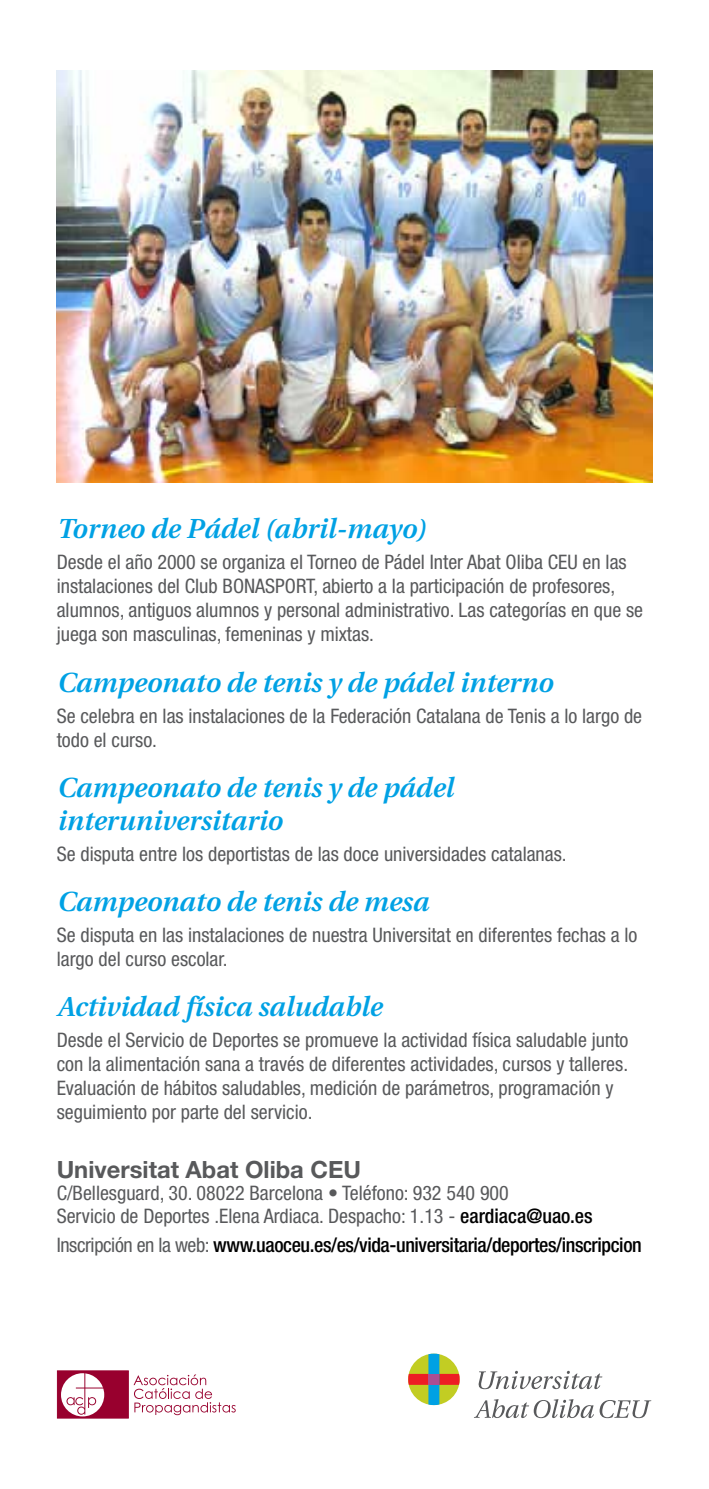
<style>
.page{position:relative;width:709px;height:1489px;background:#fff}
.page>*{position:absolute;margin:0;border:0;box-sizing:border-box;transform-origin:0 0}
.t1{font:italic 600 27.5px/32.5px "Utopia";color:#00a1e4}
.t2{font:700 23.75px "Helvetica Neue LT Std";color:#58595b}
.t3{font:condensed 20px/24px "Helvetica Neue LT Std";color:#58595b}
.t4{font:500 condensed 20px "Helvetica Neue LT Std";letter-spacing:-.02em;color:#000}
.s1{font-weight:500;color:#000}
.s2{font-weight:400;color:#58595b}
</style>
<div class="page">
<img style="left:57px;top:71px;width:595px;height:411px">
<svg style="left:408px;top:1353px;width:51px;height:51px"></svg>
<div style="left:428px;top:1373px;width:11px;height:11px;background:#ac4e93"></div>
<svg style="left:478px;top:1370px;width:124px;height:18px"></svg>
<svg style="left:475px;top:1399px;width:176px;height:18px"></svg>
<div style="left:57px;top:1370px;width:71px;height:47px;background:#98002e;border:1px solid #98002e"></div>
<svg style="left:61px;top:1372px;width:43px;height:44px"></svg>
<svg style="left:66px;top:1372px;width:38px;height:42px;background:#e4bdc8"></svg>
<svg style="left:134px;top:1374px;width:102px;height:40px"></svg>
<h1 class="t1" style="left:57px;top:513px;width:370px">Torneo de Pádel (abril-mayo)</h1>
<p class="t3" style="left:57px;top:550px;width:588px">Desde el año 2000 se organiza el Torneo de Pádel Inter Abat Oliba CEU en las instalaciones del Club BONASPORT, abierto a la participación de profesores, alumnos, antiguos alumnos y personal administrativo. Las categorías en que se juega son masculinas, femeninas y mixtas.</p>
<h1 class="t1" style="left:57px;top:666px;width:497px">Campeonato de tenis y de pádel interno</h1>
<p class="t3" style="left:57px;top:703px;width:587px">Se celebra en las instalaciones de la Federación Catalana de Tenis a lo largo de todo el curso.</p>
<h1 class="t1" style="left:57px;top:771px;width:398px">Campeonato de tenis y de pádel interuniversitario</h1>
<p class="t3" style="left:57px;top:841px;width:511px">Se disputa entre los deportistas de las doce universidades catalanas.</p>
<h1 class="t1" style="left:57px;top:885px;width:373px">Campeonato de tenis de mesa</h1>
<p class="t3" style="left:57px;top:922px;width:582px">Se disputa en las instalaciones de nuestra Universitat en diferentes fechas a lo largo del curso escolar.</p>
<h1 class="t1" style="left:57px;top:990px;width:326px">Actividad física saludable</h1>
<p class="t3" style="left:57px;top:1028px;width:573px">Desde el Servicio de Deportes se promueve la actividad física saludable junto con la alimentación sana a través de diferentes actividades, cursos y talleres.<br>Evaluación de hábitos saludables, medición de parámetros, programación y seguimiento por parte del servicio.</p>
<p class="t2" style="left:57px;top:1154px;width:306px">Universitat Abat Oliba CEU</p>
<p class="t3" style="left:57px;top:1181px;width:537px;line-height:22.5px">C/Bellesguard, 30. 08022 Barcelona • Teléfono: 932 540 900<br>Servicio de Deportes .Elena Ardiaca. Despacho: 1.13 - <span class="s1">eardiaca@uao.es</span></p>
<p class="t4" style="left:57px;top:1233px;width:586px"><span class="s2">Inscripción en la web:</span> www.uaoceu.es/es/vida-universitaria/deportes/inscripcion</p>
</div>
